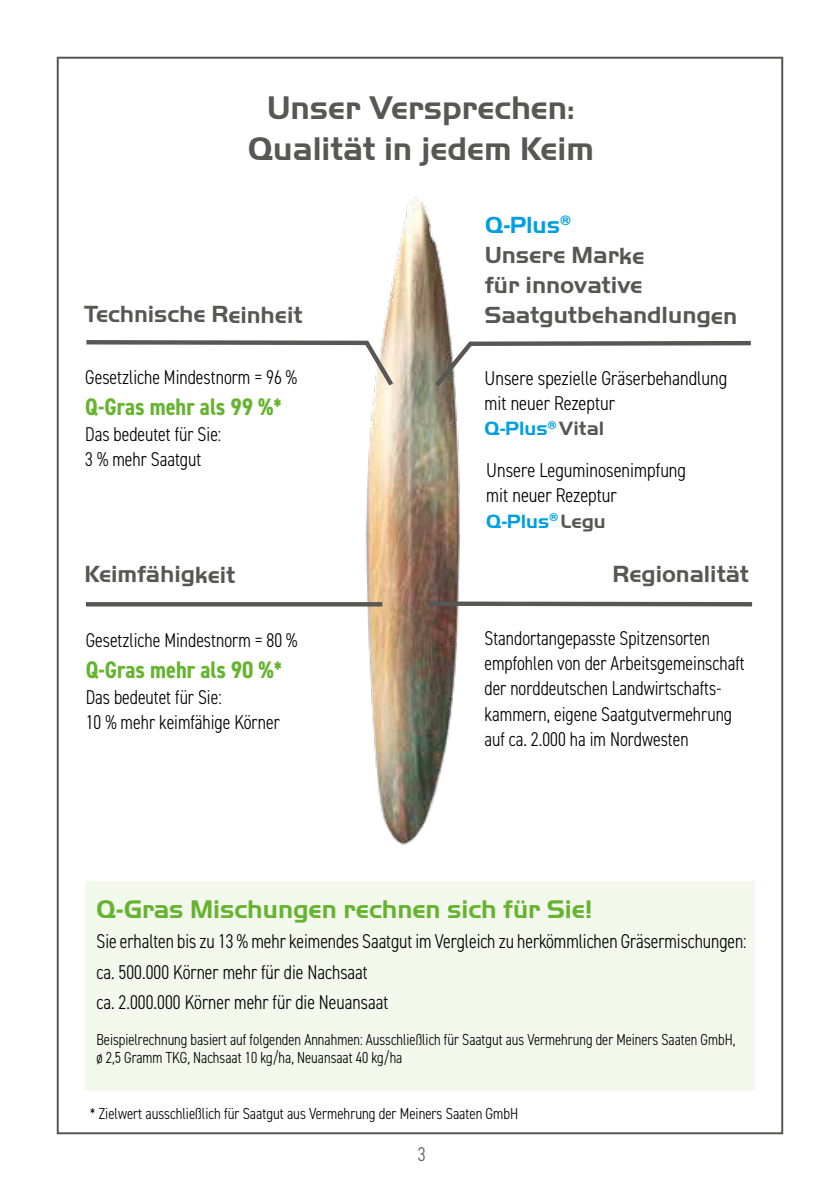
<style>
.page{position:relative;width:840px;height:1191px;background:#fff}
.page>*{position:absolute;margin:0;border:0;box-sizing:border-box;transform-origin:0 0}
.t1{font:700 34px/40.8px "Handel Got D";color:#575756;text-align:center}
.t2{font:700 26.6px "Handel Got D";color:#65b32e}
.t3{font:700 24.2px/30px "Handel Got D";letter-spacing:-.005em;color:#575756}
.t4{font:700 condensed 24px "DIN2014";color:#65b32e}
.t5{font:300 condensed 20px/25.4px "DIN2014";color:#000}
.t6{font:700 20px "Handel Got D";color:#009fe3}
.t7{font:300 condensed 20px "DIN2014";color:#575756}
.t8{font:300 condensed 16px/17.8px "DIN2014";color:#000}
.s1{color:#009fe3}
.s2{color:#575756}
</style>
<div class="page">
<div style="left:57px;top:57px;width:725px;height:1077px;background:#fff;border:2px solid #575756"></div>
<img style="left:331px;top:197px;width:129px;height:648px">
<svg style="left:86px;top:338px;width:311px;height:52px"></svg>
<svg style="left:86px;top:602px;width:296px;height:4px"></svg>
<svg style="left:430px;top:339px;width:321px;height:52px"></svg>
<div style="left:428px;top:601px;width:323px;height:5px;background:#575756"></div>
<div style="left:85px;top:881px;width:669px;height:210px;background:#f3f8ed"></div>
<h1 class="t1" style="left:248px;top:88px;width:347px">Unser Versprechen:<br>Qualität in jedem Keim</h1>
<p class="t3" style="left:84px;top:299px;width:220px">Technische Reinheit</p>
<p class="t5" style="left:85px;top:364px;width:213px">Gesetzliche Mindestnorm = 96 %</p>
<p class="t4" style="left:85px;top:391px;width:198px">Q-Gras mehr als 99 %*</p>
<p class="t5" style="left:85px;top:421px;width:137px">Das bedeutet für Sie:<br>3 % mehr Saatgut</p>
<p class="t3" style="left:84px;top:559px;width:153px">Keimfähigkeit</p>
<p class="t5" style="left:86px;top:627px;width:213px">Gesetzliche Mindestnorm = 80 %</p>
<p class="t4" style="left:86px;top:654px;width:198px">Q-Gras mehr als 90 %*</p>
<p class="t5" style="left:86px;top:684px;width:195px">Das bedeutet für Sie:<br>10 % mehr keimfähige Körner</p>
<p class="t3" style="left:484px;top:210px;width:254px"><span class="s1">Q-Plus</span><sup>®<br></sup>Unsere Marke<br>für innovative<br>Saatgutbehandlungen</p>
<p class="t5" style="left:484px;top:365px;width:244px">Unsere spezielle Gräserbehandlung mit neuer Rezeptur</p>
<p class="t6" style="left:484px;top:417px;width:121px">Q-Plus<sup>®</sup> <span class="s2">Vital</span></p>
<p class="t5" style="left:486px;top:457px;width:201px">Unsere Leguminosenimpfung mit neuer Rezeptur</p>
<p class="t6" style="left:486px;top:509px;width:121px">Q-Plus<sup>®</sup> <span class="s2">Legu</span></p>
<p class="t3" style="left:612px;top:559px;width:138px">Regionalität</p>
<p class="t5" style="left:484px;top:625px;width:262px">Standortangepasste Spitzensorten empfohlen von der Arbeitsgemeinschaft der norddeutschen Landwirtschafts&shy;kammern, eigene Saatgutvermehrung auf ca. 2.000 ha im Nordwesten</p>
<h2 class="t2" style="left:96px;top:893px;width:497px">Q-Gras Mischungen rechnen sich für Sie!</h2>
<p class="t5" style="left:96px;top:926px;width:651px;line-height:30.4px">Sie erhalten bis zu 13 % mehr keimendes Saatgut im Vergleich zu herkömmlichen Gräsermischungen: ca. 500.000 Körner mehr für die Nachsaat<br>ca. 2.000.000 Körner mehr für die Neuansaat</p>
<p class="t8" style="left:96px;top:1030px;width:640px">Beispielrechnung basiert auf folgenden Annahmen: Ausschließlich für Saatgut aus Vermehrung der Meiners Saaten GmbH, ø 2,5 Gramm TKG, Nachsaat 10 kg/ha, Neuansaat 40 kg/ha</p>
<p class="t8" style="left:90px;top:1104px;width:430px">* Zielwert ausschließlich für Saatgut aus Vermehrung der Meiners Saaten GmbH</p>
<p class="t7" style="left:417px;top:1142px;width:9px">3</p>
</div>
